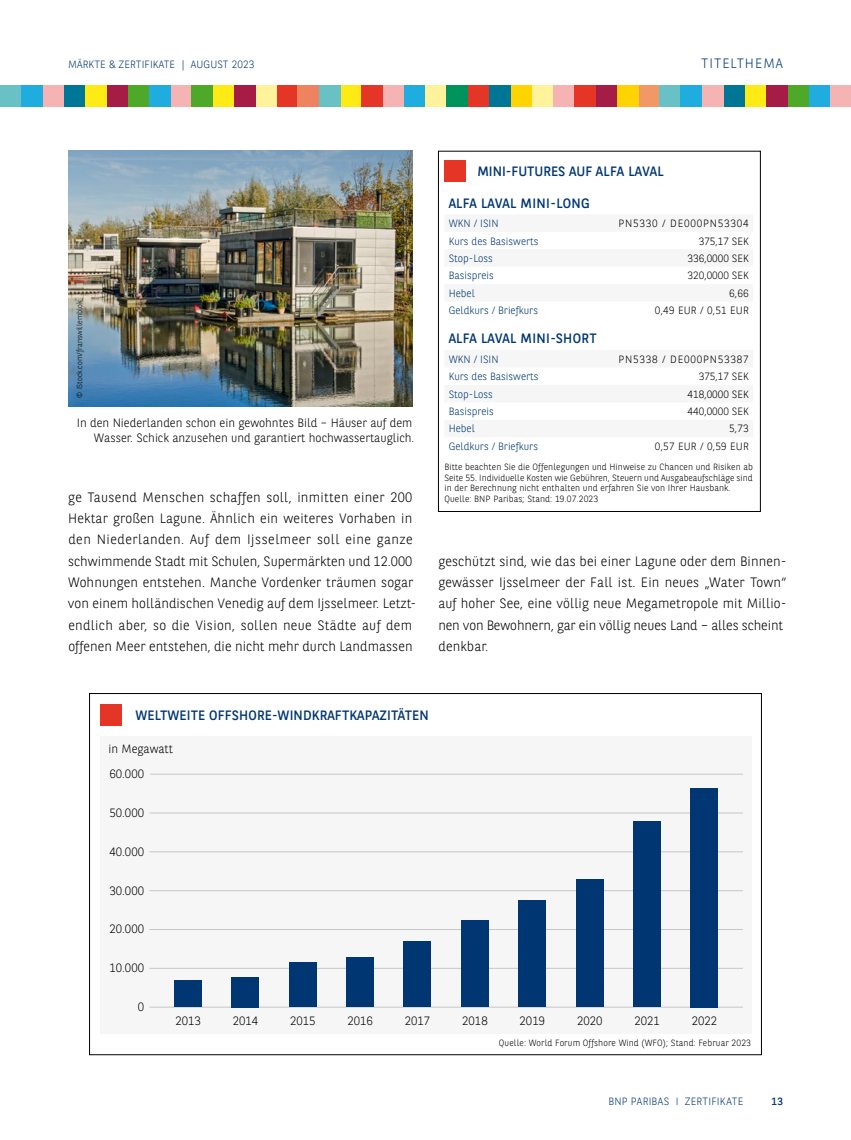
<style>
.page{position:relative;width:851px;height:1140px;background:#fff}
.page>*{position:absolute;margin:0;border:0;box-sizing:border-box;transform-origin:0 0}
.t1{font:300 13.5px/21.3px "BNPP Sans";letter-spacing:.01em;color:#000}
.t2{font:13.5px "BNPP Sans";letter-spacing:.01em;color:#003772}
.t3{font:300 13.5px "BNPP Sans";letter-spacing:.075em;color:#003772}
.t4{font:300 12px/15px "BNPP Sans";color:#000;text-align:right}
.t5{font:300 10.5px "BNPP Sans";color:#003772}
.t6{font:300 10.5px "BNPP Sans";letter-spacing:.02em;color:#000}
.t7{font:300 10.5px "BNPP Sans";letter-spacing:.075em;color:#000}
.t8{font:300 10.5px "BNPP Sans";letter-spacing:.025em;color:#003772}
.t9{font:300 10.5px "BNPP Sans";color:#000}
.t10{font:10.5px "BNPP Sans";color:#003772}
.t11{font:300 9px/10.5px "BNPP Sans";letter-spacing:.01em;color:#000}
.t12{font:300 7.5px "BNPP Sans";color:#000}
</style>
<div class="page">
<div style="left:340px;top:85px;width:21px;height:21px;background:#feeb16"></div>
<div style="left:170px;top:85px;width:21px;height:21px;background:#f5b3b4"></div>
<div style="left:276px;top:85px;width:22px;height:21px;background:#e53527"></div>
<div style="left:255px;top:85px;width:21px;height:21px;background:#fef39b"></div>
<div style="left:234px;top:85px;width:21px;height:21px;background:#a51d47"></div>
<div style="left:213px;top:85px;width:21px;height:21px;background:#feeb16"></div>
<div style="left:191px;top:85px;width:22px;height:21px;background:#4fa928"></div>
<div style="left:298px;top:85px;width:21px;height:21px;background:#ee8360"></div>
<div style="left:149px;top:85px;width:21px;height:21px;background:#1fade0"></div>
<div style="left:128px;top:85px;width:21px;height:21px;background:#4fa928"></div>
<div style="left:106px;top:85px;width:22px;height:21px;background:#a51d47"></div>
<div style="left:85px;top:85px;width:21px;height:21px;background:#feeb16"></div>
<div style="left:64px;top:85px;width:21px;height:21px;background:#007697"></div>
<div style="left:0;top:85px;width:21px;height:21px;background:#68c1c4"></div>
<div style="left:43px;top:85px;width:21px;height:21px;background:#f5b3b4"></div>
<div style="left:21px;top:85px;width:22px;height:21px;background:#1fade0"></div>
<div style="left:319px;top:85px;width:21px;height:21px;background:#68c1c2"></div>
<div style="left:361px;top:85px;width:22px;height:21px;background:#e53527"></div>
<div style="left:383px;top:85px;width:21px;height:21px;background:#f5b3b4"></div>
<div style="left:404px;top:85px;width:21px;height:21px;background:#1fade0"></div>
<div style="left:425px;top:85px;width:21px;height:21px;background:#fef39b"></div>
<div style="left:446px;top:85px;width:22px;height:21px;background:#00925b"></div>
<div style="left:829px;top:85px;width:21px;height:21px;background:#f5b3b4"></div>
<div style="left:808px;top:85px;width:21px;height:21px;background:#1fade0"></div>
<div style="left:787px;top:85px;width:21px;height:21px;background:#4fa928"></div>
<div style="left:765px;top:85px;width:22px;height:21px;background:#a51d47"></div>
<div style="left:744px;top:85px;width:21px;height:21px;background:#feeb16"></div>
<div style="left:723px;top:85px;width:21px;height:21px;background:#007697"></div>
<div style="left:638px;top:85px;width:21px;height:21px;background:#f29867"></div>
<div style="left:553px;top:85px;width:21px;height:21px;background:#f5b3b4"></div>
<div style="left:659px;top:85px;width:21px;height:21px;background:#68c1c4"></div>
<div style="left:702px;top:85px;width:21px;height:21px;background:#f5b3b4"></div>
<div style="left:617px;top:85px;width:21px;height:21px;background:#ffd400"></div>
<div style="left:595px;top:85px;width:22px;height:21px;background:#a51d47"></div>
<div style="left:574px;top:85px;width:21px;height:21px;background:#e53527"></div>
<div style="left:680px;top:85px;width:22px;height:21px;background:#1fade0"></div>
<div style="left:531px;top:85px;width:22px;height:21px;background:#fef39b"></div>
<div style="left:510px;top:85px;width:21px;height:21px;background:#ffd400"></div>
<div style="left:468px;top:85px;width:21px;height:21px;background:#e53527"></div>
<div style="left:489px;top:85px;width:21px;height:21px;background:#007697"></div>
<div style="left:100px;top:735px;width:651px;height:298px;background:#f6f6f6"></div>
<hr style="left:150px;top:774px;width:592px;height:1px;background:#c6c7c8">
<hr style="left:149px;top:812px;width:593px;height:1px;background:#c6c7c8">
<hr style="left:149px;top:851px;width:593px;height:1px;background:#c6c7c8">
<hr style="left:149px;top:890px;width:593px;height:1px;background:#c6c7c8">
<hr style="left:149px;top:929px;width:593px;height:1px;background:#c6c7c8">
<hr style="left:149px;top:968px;width:593px;height:1px;background:#c6c7c8">
<hr style="left:149px;top:1006px;width:593px;height:1px;background:#c6c7c8">
<div style="left:174px;top:980px;width:27px;height:27px;background:#003772"></div>
<div style="left:231px;top:977px;width:28px;height:30px;background:#003772"></div>
<div style="left:289px;top:962px;width:27px;height:45px;background:#003772"></div>
<div style="left:346px;top:957px;width:28px;height:50px;background:#003772"></div>
<div style="left:403px;top:941px;width:28px;height:66px;background:#003772"></div>
<div style="left:461px;top:920px;width:27px;height:87px;background:#003772"></div>
<div style="left:518px;top:900px;width:28px;height:107px;background:#003772"></div>
<div style="left:575px;top:879px;width:28px;height:128px;background:#003772"></div>
<div style="left:633px;top:821px;width:27px;height:186px;background:#003772"></div>
<div style="left:690px;top:788px;width:28px;height:219px;background:#003772"></div>
<div style="left:100px;top:704px;width:22px;height:21px;background:#e53527"></div>
<div style="left:444px;top:161px;width:21px;height:21px;background:#e53527"></div>
<img style="left:68px;top:151px;width:344px;height:256px">
<p class="t5" style="left:68px;top:57px;width:188px">MÄRKTE &amp; ZERTIFIKATE | AUGUST 2023</p>
<p class="t3" style="left:701px;top:54px;width:83px">TITELTHEMA</p>
<p class="t12" style="left:74px;top:397px;width:99px;rotate:-90deg">© iStock.com/franswillemblok</p>
<p class="t4" style="left:77px;top:414px;width:339px">In den Niederlanden schon ein gewohntes Bild – Häuser auf dem<br>Wasser. Schick anzusehen und garantiert hochwassertauglich.</p>
<p class="t1" style="left:68px;top:486px;width:350px">ge Tausend Menschen schaffen soll, inmitten einer 200<br>Hektar großen Lagune. Ähnlich ein weiteres Vorhaben in den Niederlanden. Auf dem Ijsselmeer soll eine ganze schwimmende Stadt mit Schulen, Supermärkten und 12.000<br>Wohnungen entstehen. Manche Vordenker träumen sogar von einem holländischen Venedig auf dem Ijsselmeer. Letzt&shy;endlich aber, so die Vision, sollen neue Städte auf dem offenen Meer entstehen, die nicht mehr durch Landmassen</p>
<p class="t2" style="left:477px;top:162px;width:188px">MINI-FUTURES AUF ALFA LAVAL</p>
<p class="t2" style="left:448px;top:194px;width:143px">ALFA LAVAL MINI-LONG</p>
<p class="t5" style="left:448px;top:216px;width:51px">WKN / ISIN</p>
<p class="t7" style="left:618px;top:216px;width:132px">PN5330 / DE000PN53304</p>
<p class="t5" style="left:448px;top:234px;width:91px">Kurs des Basiswerts</p>
<p class="t6" style="left:698px;top:234px;width:52px">375,17 SEK</p>
<p class="t5" style="left:448px;top:251px;width:46px">Stop-Loss</p>
<p class="t9" style="left:687px;top:251px;width:63px">336,0000 SEK</p>
<p class="t5" style="left:448px;top:268px;width:47px">Basispreis</p>
<p class="t9" style="left:687px;top:268px;width:63px">320,0000 SEK</p>
<p class="t5" style="left:448px;top:286px;width:28px">Hebel</p>
<p class="t6" style="left:729px;top:286px;width:21px">6,66</p>
<p class="t5" style="left:448px;top:303px;width:91px">Geldkurs / Briefkurs</p>
<p class="t6" style="left:654px;top:303px;width:95px">0,49 EUR / 0,51 EUR</p>
<p class="t2" style="left:448px;top:329px;width:150px">ALFA LAVAL MINI-SHORT</p>
<p class="t5" style="left:448px;top:352px;width:51px">WKN / ISIN</p>
<p class="t7" style="left:618px;top:352px;width:132px">PN5338 / DE000PN53387</p>
<p class="t5" style="left:448px;top:369px;width:91px">Kurs des Basiswerts</p>
<p class="t6" style="left:698px;top:369px;width:52px">375,17 SEK</p>
<p class="t5" style="left:448px;top:387px;width:46px">Stop-Loss</p>
<p class="t6" style="left:687px;top:387px;width:63px">418,0000 SEK</p>
<p class="t5" style="left:448px;top:404px;width:47px">Basispreis</p>
<p class="t6" style="left:687px;top:404px;width:63px">440,0000 SEK</p>
<p class="t5" style="left:448px;top:421px;width:28px">Hebel</p>
<p class="t6" style="left:729px;top:421px;width:21px">5,73</p>
<p class="t5" style="left:448px;top:439px;width:91px">Geldkurs / Briefkurs</p>
<p class="t6" style="left:654px;top:439px;width:95px">0,57 EUR / 0,59 EUR</p>
<p class="t11" style="left:444px;top:461px;width:310px">Bitte beachten Sie die Offenlegungen und Hinweise zu Chancen und Risiken ab Seite 55. Individuelle Kosten wie Gebühren, Steuern und Ausgabeaufschläge sind in der Berechnung nicht enthalten und erfahren Sie von Ihrer Hausbank.<br>Quelle: BNP Paribas; Stand: 19.07.2023</p>
<p class="t1" style="left:438px;top:550px;width:350px">geschützt sind, wie das bei einer Lagune oder dem Binnen&shy;gewässer Ijsselmeer der Fall ist. Ein neues „Water Town“ auf hoher See, eine völlig neue Megametropole mit Millio&shy;nen von Bewohnern, gar ein völlig neues Land – alles scheint denkbar.</p>
<p class="t2" style="left:135px;top:706px;width:295px">WELTWEITE OFFSHORE-WINDKRAFTKAPAZITÄTEN</p>
<p class="t4" style="left:108px;top:741px;width:66px">in Megawatt</p>
<p class="t4" style="left:109px;top:765px;width:36px">60.000</p>
<p class="t4" style="left:109px;top:804px;width:36px">50.000</p>
<p class="t4" style="left:109px;top:843px;width:36px">40.000</p>
<p class="t4" style="left:109px;top:882px;width:36px">30.000</p>
<p class="t4" style="left:109px;top:921px;width:36px">20.000</p>
<p class="t4" style="left:109px;top:960px;width:36px">10.000</p>
<p class="t4" style="left:138px;top:999px;width:8px">0</p>
<p class="t4" style="left:175px;top:1012px;width:27px">2013</p>
<p class="t4" style="left:233px;top:1012px;width:27px">2014</p>
<p class="t4" style="left:290px;top:1012px;width:27px">2015</p>
<p class="t4" style="left:347px;top:1012px;width:27px">2016</p>
<p class="t4" style="left:405px;top:1012px;width:27px">2017</p>
<p class="t4" style="left:462px;top:1012px;width:27px">2018</p>
<p class="t4" style="left:519px;top:1012px;width:27px">2019</p>
<p class="t4" style="left:577px;top:1012px;width:27px">2020</p>
<p class="t4" style="left:634px;top:1012px;width:27px">2021</p>
<p class="t4" style="left:691px;top:1012px;width:27px">2022</p>
<p class="t11" style="left:499px;top:1037px;width:253px">Quelle: World Forum Offshore Wind (WFO); Stand: Februar 2023</p>
<p class="t8" style="left:608px;top:1094px;width:136px">BNP PARIBAS I ZERTIFIKATE</p>
<p class="t10" style="left:771px;top:1094px;width:13px">13</p>
</div>
